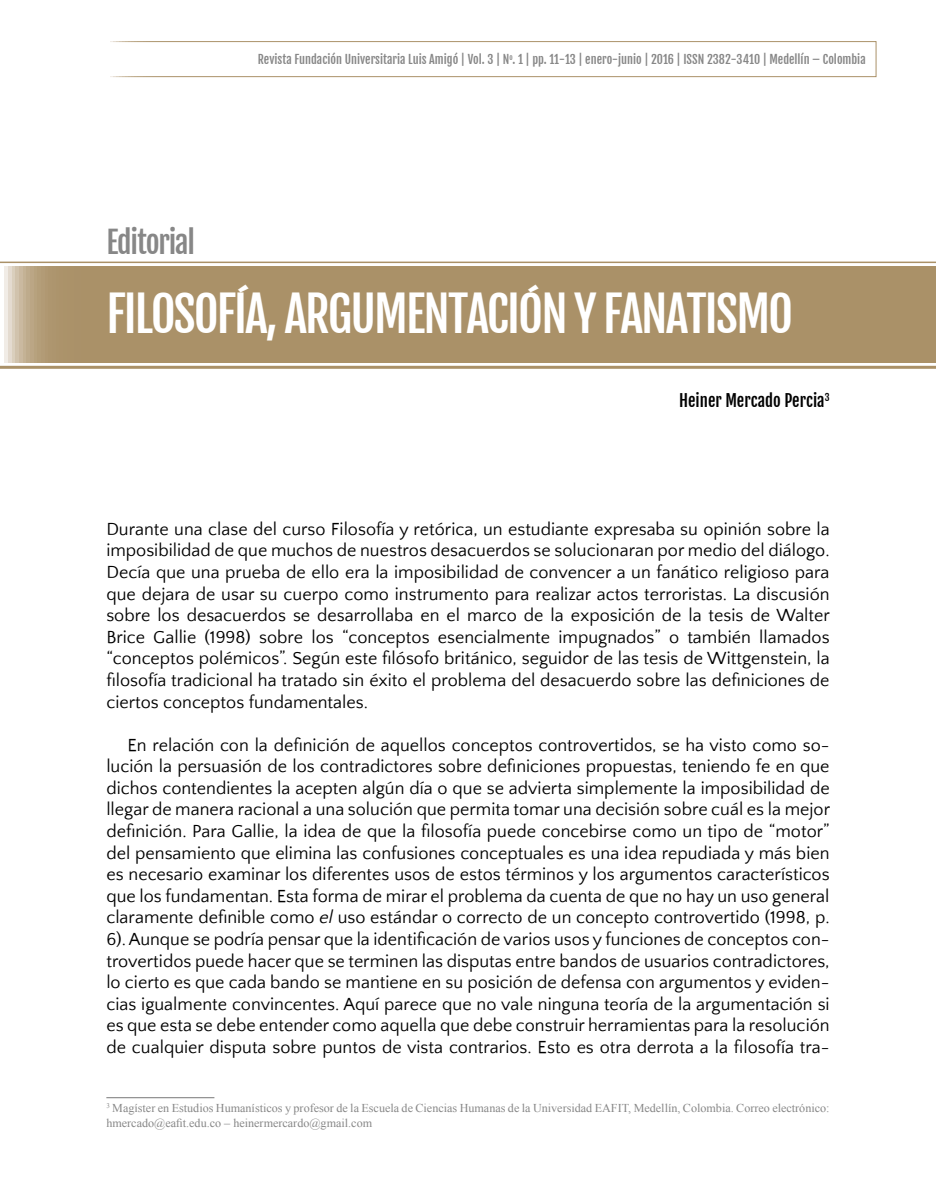
<style>
.page{position:relative;width:936px;height:1191px;background:#fff}
.page>*{position:absolute;margin:0;border:0;box-sizing:border-box;transform-origin:0 0}
.t1{font:48px "Fjalla One";letter-spacing:-.04em;color:#fff}
.t2{font:30px "Fjalla One";letter-spacing:-.04em;color:#878787}
.t3{font:18px/21.6px "Quattrocento Sans";color:#000;text-align:justify}
.t4{font:16.5px "Fjalla One";color:#000}
.t5{font:12px/14.7px "Times New Roman";color:#878787}
.t6{font:12px "Fjalla One";color:#878787}
.s1{font-style:italic}
</style>
<div class="page">
<div style="left:106px;top:41px;width:770px;height:36px;border:1px solid #fff"></div>
<div style="left:0;top:266px;width:935px;height:96px;background:#aa9168"></div>
<hr style="left:0;top:366px;width:935px;height:3px;background:#aa9168">
<hr style="left:0;top:261px;width:935px;height:2px;background:#aa9168">
<hr style="left:106px;top:1097px;width:108px;height:1px;background:#878787">
<p class="t6" style="left:258px;top:52px;width:609px">Revista Fundación Universitaria Luis Amigó | Vol. 3 | N<sup>o</sup>. 1 | pp. 11-13 | enero-junio | 2016 | ISSN 2382-3410 | Medellín – Colombia</p>
<h2 class="t2" style="left:106px;top:224px;width:90px">Editorial</h2>
<h1 class="t1" style="left:106px;top:285px;width:688px">FILOSOFÍA, ARGUMENTACIÓN Y FANATISMO</h1>
<p class="t4" style="left:679px;top:390px;width:152px">Heiner Mercado Percia<sup>3</sup></p>
<p class="t3" style="left:106px;top:519px;width:725px">Durante una clase del curso Filosofía y retórica, un estudiante expresaba su opinión sobre la imposibilidad de que muchos de nuestros desacuerdos se solucionaran por medio del diálogo.<br>Decía que una prueba de ello era la imposibilidad de convencer a un fanático religioso para que dejara de usar su cuerpo como instrumento para realizar actos terroristas. La discusión sobre los desacuerdos se desarrollaba en el marco de la exposición de la tesis de Walter Brice Gallie (1998) sobre los “conceptos esencialmente impugnados” o también llamados “conceptos polémicos”. Según este filósofo británico, seguidor de las tesis de Wittgenstein, la filosofía tradicional ha tratado sin éxito el problema del desacuerdo sobre las definiciones de ciertos conceptos fundamentales.</p>
<p class="t3" style="left:106px;top:734px;width:725px;text-indent:21px">En relación con la definición de aquellos conceptos controvertidos, se ha visto como so&shy;lución la persuasión de los contradictores sobre definiciones propuestas, teniendo fe en que dichos contendientes la acepten algún día o que se advierta simplemente la imposibilidad de llegar de manera racional a una solución que permita tomar una decisión sobre cuál es la mejor definición. Para Gallie, la idea de que la filosofía puede concebirse como un tipo de “motor” del pensamiento que elimina las confusiones conceptuales es una idea repudiada y más bien es necesario examinar los diferentes usos de estos términos y los argumentos característicos que los fundamentan. Esta forma de mirar el problema da cuenta de que no hay un uso general claramente definible como <span class="s1">el</span> uso estándar o correcto de un concepto controvertido (1998, p.<br>6). Aunque se podría pensar que la identificación de varios usos y funciones de conceptos con&shy;trovertidos puede hacer que se terminen las disputas entre bandos de usuarios contradictores, lo cierto es que cada bando se mantiene en su posición de defensa con argumentos y eviden&shy;cias igualmente convincentes. Aquí parece que no vale ninguna teoría de la argumentación si es que esta se debe entender como aquella que debe construir herramientas para la resolución de cualquier disputa sobre puntos de vista contrarios. Esto es otra derrota a la filosofía tra-</p>
<p class="t5" style="left:106px;top:1100px;width:724px"><sup>3</sup> Magíster en Estudios Humanísticos y profesor de la Escuela de Ciencias Humanas de la Universidad EAFIT, Medellín, Colombia. Correo electrónico: hmercado@eafit.edu.co – heinermercardo@gmail.com</p>
</div>
